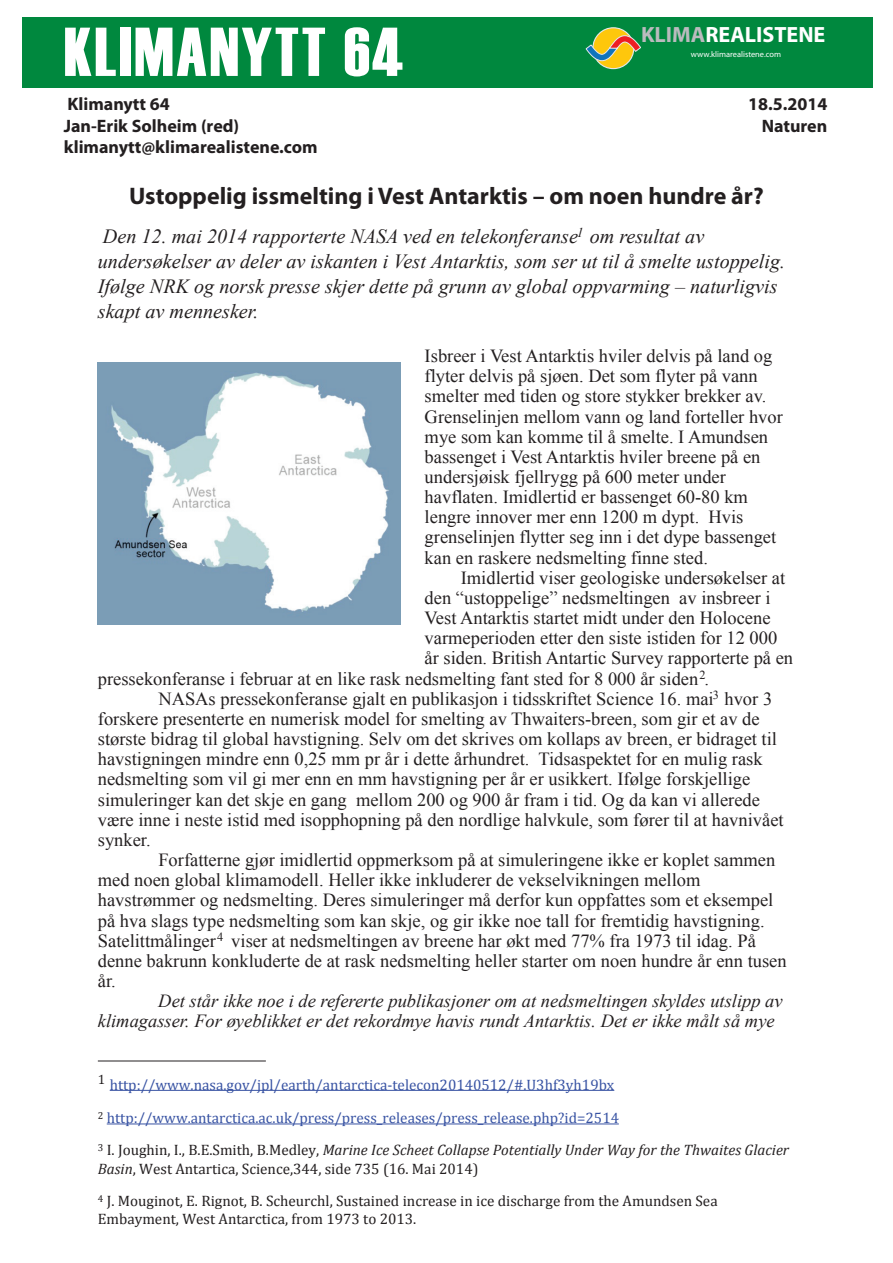
<style>
.page{position:relative;width:893px;height:1263px;background:#fff}
.page>*{position:absolute;margin:0;border:0;box-sizing:border-box;transform-origin:0 0}
.t1{font:69px "Haettenschweiler";letter-spacing:.04em;color:#fff}
.t2{font:700 24px "Myriad Pro";color:#231f20}
.t3{font:700 22.05px "Myriad Pro";color:#fff}
.t4{font:italic 20.1px/25.2px "Times New Roman";color:#231f20}
.t5{font:20.1px/25.2px "Times New Roman";color:#231f20}
.t6{font:18.45px/20.1px "Times New Roman";color:#231f20}
.t7{font:italic 18.45px/20.1px "Times New Roman";color:#231f20}
.t8{font:700 18px "Myriad Pro";color:#231f20}
.t9{font:15.15px/32px "Cambria";color:#3853a3}
.t10{font:15.15px/32px "Cambria";color:#231f20}
.t11{font:8.4px "Myriad Pro";color:#fff}
.s1{color:#babbbe}
.s2{color:#231f20}
.s3{font-style:italic;color:#231f20}
.s4{font-style:italic}
</style>
<div class="page">
<div style="left:22px;top:17px;width:851px;height:70px;background:#00883e"></div>
<div style="left:593px;top:28px;width:41px;height:41px;background:#fec70c;border-radius:50%"></div>
<div style="left:592px;top:27px;width:42px;height:42px;border:1px solid #e6e7e9;border-radius:50%"></div>
<svg style="left:586px;top:35px;width:55px;height:35px"></svg>
<hr style="left:98px;top:1060px;width:168px;height:1px;background:#231f20">
<hr style="left:110px;top:1090px;width:504px;height:1px;background:#3853a3">
<hr style="left:107px;top:1123px;width:512px;height:1px;background:#3853a3">
<img style="left:98px;top:362px;width:302px;height:262px">
<p class="t3" style="left:641px;top:20px;width:186px"><span class="s1">KLIMA</span>REALISTENE</p>
<p class="t11" style="left:691px;top:49px;width:92px">www.klimarealistene.com</p>
<h1 class="t1" style="left:64px;top:12px;width:340px">KLIMANYTT 64</h1>
<p class="t8" style="left:67px;top:92px;width:104px">Klimanytt 64</p>
<p class="t8" style="left:748px;top:92px;width:81px">18.5.2014</p>
<p class="t8" style="left:64px;top:114px;width:177px">Jan-Erik Solheim (red)</p>
<p class="t8" style="left:762px;top:114px;width:67px">Naturen</p>
<p class="t8" style="left:64px;top:136px;width:255px">klimanytt@klimarealistene.com</p>
<h2 class="t2" style="left:129px;top:180px;width:636px">Ustoppelig issmelting i Vest Antarktis – om noen hundre år?</h2>
<p class="t5" style="left:98px;top:82px;width:186px">Klimanytt 64<br>Jan-Erik Solheim (red)</p>
<p class="t4" style="left:98px;top:223px;width:689px">Den 12. mai 2014 rapporterte NASA ved en telekonferanse<sup>1</sup> om resultat av undersøkelser av deler av iskanten i Vest Antarktis, som ser ut til å smelte ustoppelig.<br>Ifølge NRK og norsk presse skjer dette på grunn av global oppvarming – naturligvis skapt av mennesker.</p>
<p class="t6" style="left:425px;top:345px;width:360px">Isbreer i Vest Antarktis hviler delvis på land og flyter delvis på sjøen. Det som flyter på vann smelter med tiden og store stykker brekker av.<br>Grenselinjen mellom vann og land forteller hvor mye som kan komme til å smelte. I Amundsen bassenget i Vest Antarktis hviler breene på en undersjøisk fjellrygg på 600 meter under havflaten. Imidlertid er bassenget 60-80 km lengre innover mer enn 1200 m dypt. Hvis grenselinjen flytter seg inn i det dype bassenget kan en raskere nedsmelting finne sted.</p>
<p class="t6" style="left:461px;top:567px;width:326px">Imidlertid viser geologiske undersøkelser at</p>
<p class="t6" style="left:425px;top:587px;width:347px">den “ustoppelige” nedsmeltingen av insbreer i</p>
<p class="t6" style="left:425px;top:608px;width:347px">Vest Antarktis startet midt under den Holocene</p>
<p class="t6" style="left:425px;top:628px;width:354px">varmeperioden etter den siste istiden for 12 000</p>
<p class="t6" style="left:425px;top:648px;width:370px">år siden. British Antartic Survey rapporterte på en</p>
<p class="t6" style="left:98px;top:668px;width:613px">pressekonferanse i februar at en like rask nedsmelting fant sted for 8 000 år siden<sup>2</sup>.</p>
<p class="t6" style="left:158px;top:688px;width:615px">NASAs pressekonferanse gjalt en publikasjon i tidsskriftet Science 16. mai<sup>3</sup> hvor 3</p>
<p class="t6" style="left:98px;top:708px;width:663px">forskere presenterte en numerisk model for smelting av Thwaiters-breen, som gir et av de</p>
<p class="t6" style="left:98px;top:729px;width:681px">største bidrag til global havstigning. Selv om det skrives om kollaps av breen, er bidraget til</p>
<p class="t6" style="left:98px;top:749px;width:666px">havstigningen mindre enn 0,25 mm pr år i dette århundret. Tidsaspektet for en mulig rask</p>
<p class="t6" style="left:98px;top:769px;width:654px">nedsmelting som vil gi mer enn en mm havstigning per år er usikkert. Ifølge forskjellige</p>
<p class="t6" style="left:98px;top:789px;width:664px">simuleringer kan det skje en gang mellom 200 og 900 år fram i tid. Og da kan vi allerede</p>
<p class="t6" style="left:98px;top:809px;width:687px">være inne i neste istid med isopphopning på den nordlige halvkule, som fører til at havnivået</p>
<p class="t6" style="left:98px;top:829px;width:54px">synker.</p>
<p class="t6" style="left:158px;top:849px;width:618px">Forfatterne gjør imidlertid oppmerksom på at simuleringene ikke er koplet sammen</p>
<p class="t6" style="left:98px;top:870px;width:604px">med noen global klimamodell. Heller ikke inkluderer de vekselvikningen mellom</p>
<p class="t6" style="left:98px;top:890px;width:677px">havstrømmer og nedsmelting. Deres simuleringer må derfor kun oppfattes som et eksempel</p>
<p class="t6" style="left:98px;top:910px;width:668px">på hva slags type nedsmelting som kan skje, og gir ikke noe tall for fremtidig havstigning.</p>
<p class="t6" style="left:98px;top:930px;width:659px">Satelittmålinger<sup>4</sup> viser at nedsmeltingen av breene har økt med 77% fra 1973 til idag. På</p>
<p class="t6" style="left:98px;top:950px;width:690px">denne bakrunn konkluderte de at rask nedsmelting heller starter om noen hundre år enn tusen</p>
<p class="t6" style="left:98px;top:970px;width:19px">år.</p>
<p class="t7" style="left:98px;top:990px;width:686px;text-indent:60px">Det står ikke noe i de refererte publikasjoner om at nedsmeltingen skyldes utslipp av klimagasser. For øyeblikket er det rekordmye havis rundt Antarktis. Det er ikke målt så mye</p>
<p class="t9" style="left:98px;top:1068px;width:518px"><sup>1</sup> http://www.nasa.gov/jpl/earth/antarctica--‐telecon20140512/#.U3hf3yh19bx</p>
<p class="t9" style="left:98px;top:1102px;width:693px"><sup>2</sup> http://www.antarctica.ac.uk/press/press_releases/press_release.php?id=2514<br><sup>3</sup> <span class="s2">I. Joughin, I., B.E.Smith, B.Medley,</span> <span class="s3">Marine Ice Scheet Collapse Potentially Under Way for the Thwaites Glacier</span></p>
<p class="t10" style="left:98px;top:1152px;width:621px"><span class="s4">Basin</span>, West Antartica, Science,344, side 735 (16. Mai 2014)<br><sup>4</sup> J. Mouginot, E. Rignot, B. Scheurchl, Sustained increase in ice discharge from the Amundsen Sea</p>
<p class="t10" style="left:98px;top:1203px;width:320px">Embayment, West Antarctica, from 1973 to 2013.</p>
</div>
